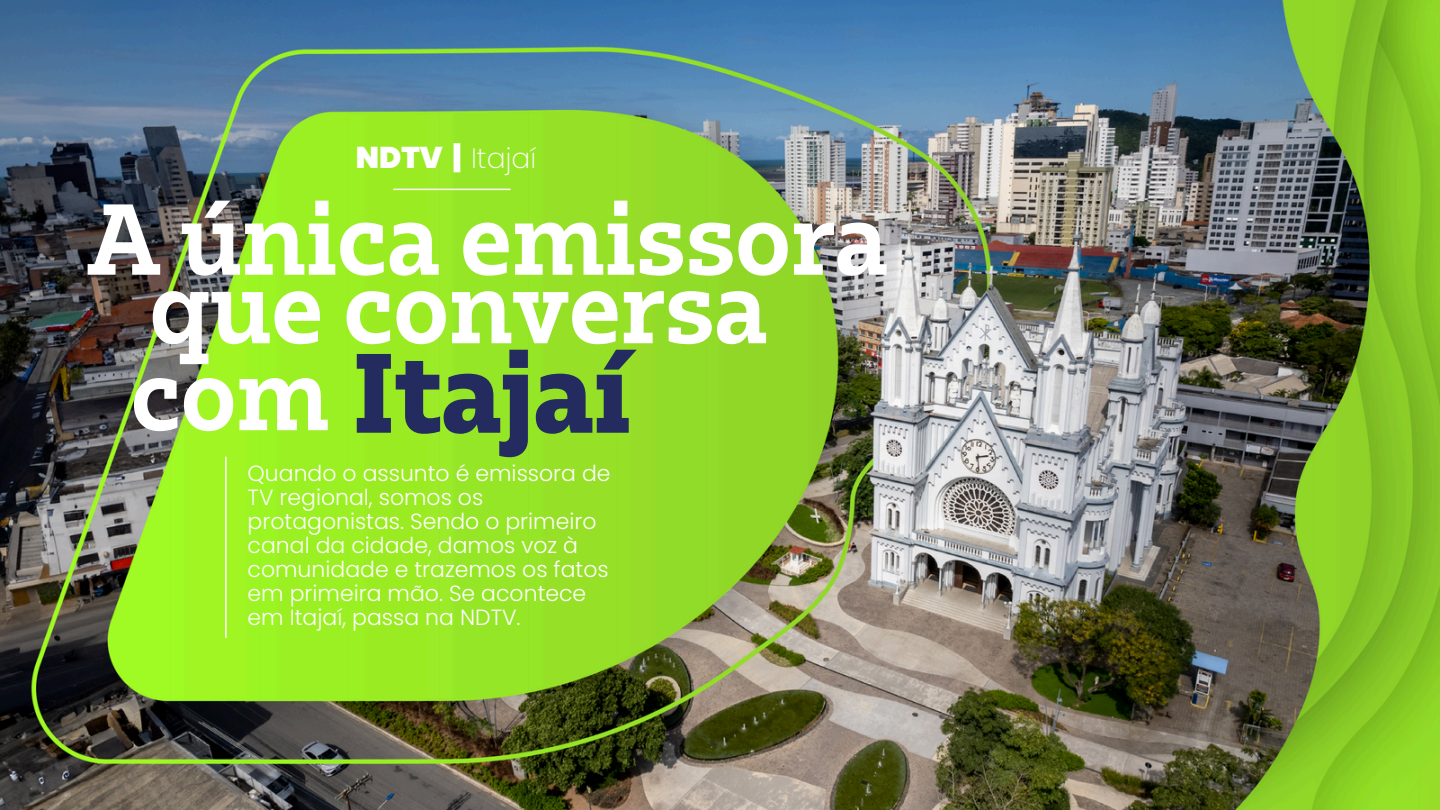
<style>
.page{position:relative;width:1440px;height:810px;background:#fff}
.page>*{position:absolute;margin:0;border:0;box-sizing:border-box;transform-origin:0 0}
.t1{font:800 106.4px "Bw Glenn Slab";color:#242c5f}
.t2{font:700 95px "Bw Glenn Slab";color:#fff}
.t3{font:200 28px "Poppins";color:#fff}
.t4{font:300 22px/24px "Poppins";color:#fff}
.s1{font-weight:900;font-size:30px}
</style>
<div class="page">
<img style="left:0;top:0;width:1440px;height:810px">
<hr style="left:225px;top:457px;width:2px;height:181px;background:#fff">
<hr style="left:393px;top:189px;width:118px;height:1px;background:#fbfaf8">
<h2 class="t3" style="left:356px;top:139px;width:182px"><span class="s1">NDTV |</span> Itajaí</h2>
<h3 class="t2" style="left:87px;top:182px;width:802px">A única emissora</h3>
<h2 class="t2" style="left:150px;top:250px;width:619px">que conversa</h2>
<h1 class="t2" style="left:131px;top:337px;width:199px">com</h1>
<h2 class="t1" style="left:353px;top:328px;width:279px">Itajaí</h2>
<h4 class="t4" style="left:248px;top:462px;width:364px">Quando o assunto é emissora de<br>TV regional, somos os protagonistas. Sendo o primeiro canal da cidade, damos voz à comunidade e trazemos os fatos em primeira mão. Se acontece em Itajaí, passa na NDTV.</h4>
</div>
